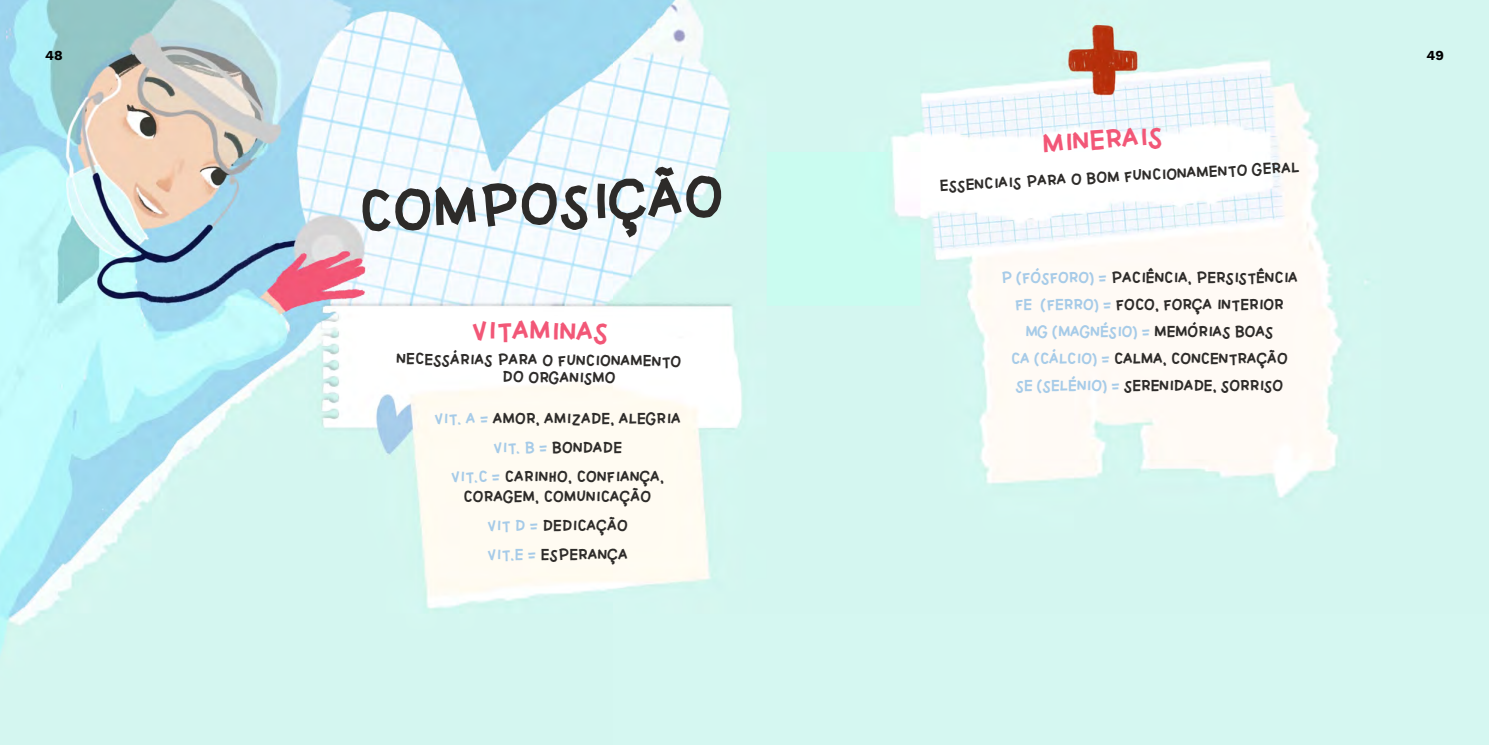
<style>
.page{position:relative;width:1489px;height:745px;background:#fff}
.page>*{position:absolute;margin:0;border:0;box-sizing:border-box;transform-origin:0 0}
.t1{font:800 55px "Papercut";color:#2d2b29}
.t2{font:800 26.25px "Papercut";color:#f25777}
.t3{font:800 15px/28.9px "Papercut";letter-spacing:-.01em;color:#2d2b29;text-align:center}
.t4{font:700 13.75px "Work Sans";color:#000}
.s1{color:#a6cbe8}
</style>
<div class="page">
<img style="left:0;top:0;width:1488px;height:744px">
<p class="t4" style="left:45px;top:47px;width:19px">48</p>
<p class="t4" style="left:1426px;top:47px;width:19px">49</p>
<h1 class="t1" style="left:355px;top:175px;width:367px;rotate:-3deg">COMPOSIÇÃO</h1>
<h2 class="t2" style="left:470px;top:311px;width:139px;rotate:1deg">VITAMINAS</h2>
<p class="t3" style="left:502px;top:351px;width:181px;line-height:17.4px;text-align:left;text-indent:-106px">NECESSÁRIAS PARA O FUNCIONAMENTO<br>DO ORGANISMO</p>
<p class="t3" style="left:433px;top:404px;width:249px"><span class="s1">VIT. A =</span> AMOR, AMIZADE, ALEGRIA<br><span class="s1">VIT. B =</span> BONDADE<br><span class="s1">VIT.C =</span> CARINHO, CONFIANÇA,</p>
<p class="t3" style="left:463px;top:482px;width:189px">CORAGEM, COMUNICAÇÃO<br><span class="s1">VIT D =</span> DEDICAÇÃO<br><span class="s1">VIT.E =</span> ESPERANÇA</p>
<h2 class="t2" style="left:1040px;top:125px;width:122px;rotate:-4deg">MINERAIS</h2>
<p class="t3" style="left:938px;top:171px;width:361px;rotate:-3deg">ESSENCIAIS PARA O BOM FUNCIONAMENTO GERAL</p>
<p class="t3" style="left:1000px;top:263px;width:299px;line-height:27.1px"><span class="s1">P (FÓSFORO) =</span> PACIÊNCIA, PERSISTÊNCIA <span class="s1">FE (FERRO) =</span> FOCO, FORÇA INTERIOR<br><span class="s1">MG (MAGNÉSIO) =</span> MEMÓRIAS BOAS<br><span class="s1">CA (CÁLCIO) =</span> CALMA, CONCENTRAÇÃO <span class="s1">SE (SELÉNIO) =</span> SERENIDADE, SORRISO</p>
</div>
